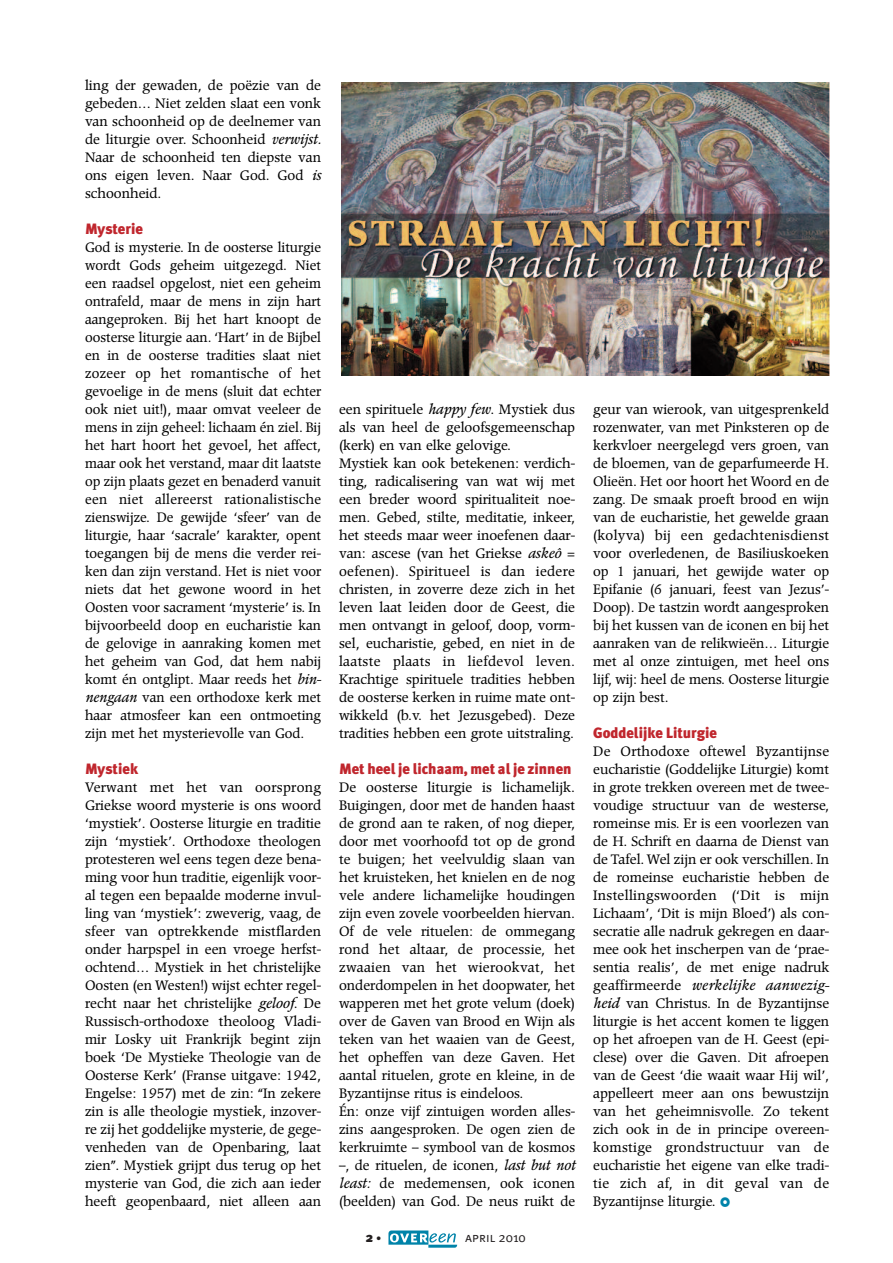
<style>
.page{position:relative;width:893px;height:1263px;background:#fff}
.page>*{position:absolute;margin:0;border:0;box-sizing:border-box;transform-origin:0 0}
.t1{font:900 15px "Meta Plus";color:#c0262d}
.t2{font:13.5px/18px "Poppl Pontifex";color:#000;text-align:justify}
.t3{font:13.5px/18px "Poppl Pontifex";color:#000;text-align:justify;scale:.96 1}
.t4{font:13.5px "Meta Plus Normal Caps";color:#231f20}
.t5{font:900 13.5px "Meta Plus";color:#231f20}
.s1{font-style:italic}
.s2{font-size:10.5px}
.s3{font-family:"Meta Plus Normal"}
</style>
<div class="page">
<svg style="left:388px;top:1230px;width:69px;height:18px"></svg>
<img style="left:342px;top:83px;width:487px;height:292px">
<p class="t2" style="left:85px;top:78px;width:238px">ling der gewaden, de poëzie van de gebeden… Niet zelden slaat een vonk van schoonheid op de deelnemer van de liturgie over. Schoonheid <span class="s1">verwijst.<br></span>Naar de schoonheid ten diepste van ons eigen leven. Naar God. God <span class="s1">is </span>schoonheid.</p>
<p class="t1" style="left:85px;top:220px;width:59px">Mysterie</p>
<p class="t3" style="left:85px;top:240px;width:248px">God is mysterie. In de oosterse liturgie wordt Gods geheim uitgezegd. Niet een raadsel opgelost, niet een geheim ontrafeld, maar de mens in zijn hart aangeproken. Bij het hart knoopt de oosterse liturgie aan. ‘Hart’ in de Bijbel en in de oosterse tradities slaat niet zozeer op het romantische of het gevoelige in de mens (sluit dat echter ook niet uit!), maar omvat veeleer de mens in zijn geheel: lichaam én ziel. Bij het hart hoort het gevoel, het affect, maar ook het verstand, maar dit laatste op zijn plaats gezet en benaderd vanuit een niet allereerst rationalistische zienswijze. De gewijde ‘sfeer’ van de liturgie, haar ‘sacrale’ karakter, opent toegangen bij de mens die verder rei&shy;ken dan zijn verstand. Het is niet voor niets dat het gewone woord in het Oosten voor sacrament ‘mysterie’ is. In bijvoorbeeld doop en eucharistie kan de gelovige in aanraking komen met het geheim van God, dat hem nabij komt én ontglipt. Maar reeds het <span class="s1">bin&shy;nengaan</span> van een orthodoxe kerk met haar atmosfeer kan een ontmoeting zijn met het mysterievolle van God.</p>
<p class="t1" style="left:85px;top:760px;width:55px">Mystiek</p>
<p class="t2" style="left:85px;top:780px;width:238px">Verwant met het van oorsprong Griekse woord mysterie is ons woord ‘mystiek’. Oosterse liturgie en traditie zijn ‘mystiek’. Orthodoxe theologen protesteren wel eens tegen deze bena&shy;ming voor hun traditie, eigenlijk voor&shy;al tegen een bepaalde moderne invul&shy;ling van ‘mystiek’: zweverig, vaag, de sfeer van optrekkende mistflarden onder harpspel in een vroege herfst&shy;ochtend… Mystiek in het christelijke Oosten (en Westen!) wijst echter regel&shy;recht naar het christelijke <span class="s1">geloof</span>. De Russisch-orthodoxe theoloog Vladi&shy;mir Losky uit Frankrijk begint zijn boek ‘De Mystieke Theologie van de Oosterse Kerk’ (Franse uitgave: 1942, Engelse: 1957) met de zin: “In zekere zin is alle theologie mystiek, inzover&shy;re zij het goddelijke mysterie, de gege&shy;venheden van de Openbaring, laat zien”. Mystiek grijpt dus terug op het mysterie van God, die zich aan ieder heeft geopenbaard, niet alleen aan</p>
<p class="t2" style="left:339px;top:402px;width:238px;text-align:left">een spirituele <span class="s1">happy few</span>. Mystiek dus als van heel de geloofsgemeenschap (kerk) en van elke gelovige.<br>Mystiek kan ook betekenen: verdich&shy;ting, radicalisering van wat wij met een breder woord spiritualiteit noe&shy;men. Gebed, stilte, meditatie, inkeer, het steeds maar weer inoefenen daar&shy;van: ascese (van het Griekse <span class="s1">askeô</span> = oefenen). Spiritueel is dan iedere christen, in zoverre deze zich in het leven laat leiden door de Geest, die men ontvangt in geloof, doop, vorm&shy;sel, eucharistie, gebed, en niet in de laatste plaats in liefdevol leven.<br>Krachtige spirituele tradities hebben de oosterse kerken in ruime mate ont&shy;wikkeld (b.v. het Jezusgebed). Deze tradities hebben een grote uitstraling.</p>
<p class="t1" style="left:339px;top:760px;width:234px">Met heel je lichaam, met al je zinnen</p>
<p class="t2" style="left:339px;top:780px;width:238px;text-align:left">De oosterse liturgie is lichamelijk.<br>Buigingen, door met de handen haast de grond aan te raken, of nog dieper, door met voorhoofd tot op de grond te buigen; het veelvuldig slaan van het kruisteken, het knielen en de nog vele andere lichamelijke houdingen zijn even zovele voorbeelden hiervan.<br>Of de vele rituelen: de ommegang rond het altaar, de processie, het zwaaien van het wierookvat, het onderdompelen in het doopwater, het wapperen met het grote velum (doek) over de Gaven van Brood en Wijn als teken van het waaien van de Geest, het opheffen van deze Gaven. Het aantal rituelen, grote en kleine, in de Byzantijnse ritus is eindeloos.<br>Én: onze vijf zintuigen worden alles&shy;zins aangesproken. De ogen zien de kerkruimte – symbool van de kosmos –, de rituelen, de iconen, <span class="s1">last but not least:</span> de medemensen, ook iconen (beelden) van God. De neus ruikt de</p>
<p class="t5" style="left:366px;top:1229px;width:17px">2 <span class="s2">•</span></p>
<p class="t4" style="left:465px;top:1229px;width:62px">april <span class="s3">2010</span></p>
<p class="t2" style="left:593px;top:402px;width:238px">geur van wierook, van uitgesprenkeld rozenwater, van met Pinksteren op de kerkvloer neergelegd vers groen, van de bloemen, van de geparfumeerde H.<br>Olieën. Het oor hoort het Woord en de zang. De smaak proeft brood en wijn van de eucharistie, het gewelde graan (kolyva) bij een gedachtenisdienst voor overledenen, de Basiliuskoeken op 1 januari, het gewijde water op Epifanie (6 januari, feest van Jezus’- Doop). De tastzin wordt aangesproken bij het kussen van de iconen en bij het aanraken van de relikwieën… Liturgie met al onze zintuigen, met heel ons lijf, wij: heel de mens. Oosterse liturgie op zijn best.</p>
<p class="t1" style="left:593px;top:724px;width:125px">Goddelijke Liturgie</p>
<p class="t2" style="left:593px;top:744px;width:238px">De Orthodoxe oftewel Byzantijnse eucharistie (Goddelijke Liturgie) komt in grote trekken overeen met de twee&shy;voudige structuur van de westerse, romeinse mis. Er is een voorlezen van de H. Schrift en daarna de Dienst van de Tafel. Wel zijn er ook verschillen. In de romeinse eucharistie hebben de Instellingswoorden (‘Dit is mijn Lichaam’, ‘Dit is mijn Bloed’) als con&shy;secratie alle nadruk gekregen en daar&shy;mee ook het inscherpen van de ‘prae&shy;sentia realis’, de met enige nadruk geaffirmeerde <span class="s1">werkelijke aanwezig&shy;heid</span> van Christus. In de Byzantijnse liturgie is het accent komen te liggen op het afroepen van de H. Geest (epi&shy;clese) over die Gaven. Dit afroepen van de Geest ‘die waait waar Hij wil’, appelleert meer aan ons bewustzijn van het geheimnisvolle. Zo tekent zich ook in de in principe overeen&shy;komstige grondstructuur van de eucharistie het eigene van elke tradi&shy;tie zich af, in dit geval van de Byzantijnse liturgie.</p>
</div>
